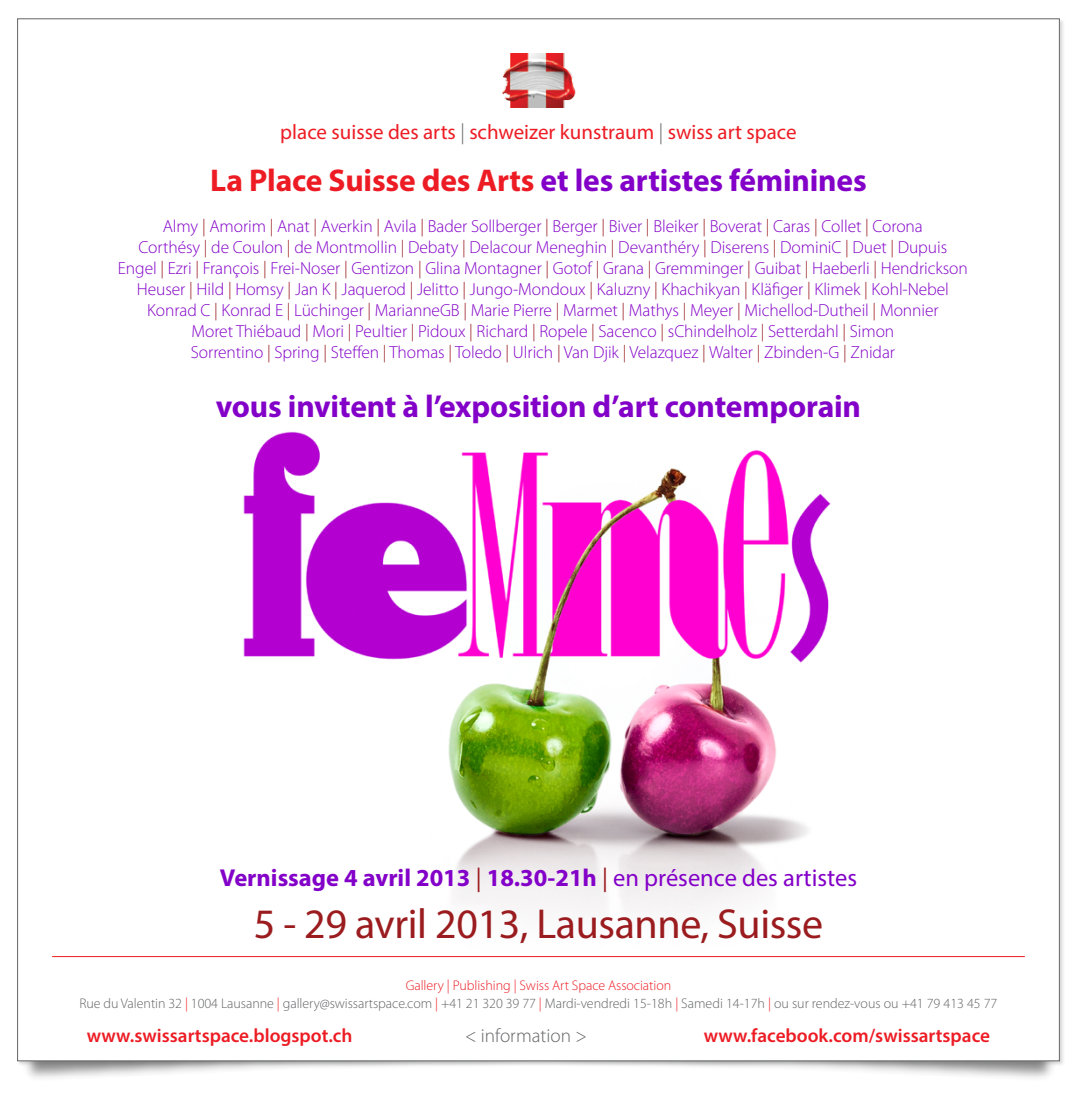
<style>
.page{position:relative;width:1077px;height:1112px;background:#fff}
.page>*{position:absolute;margin:0;border:0;box-sizing:border-box;transform-origin:0 0}
.t1{font:42px "Myriad Pro";letter-spacing:-.01em;color:#9b1c1f}
.t2{font:700 31.5px "Myriad Pro";letter-spacing:-.005em;color:#8300c8}
.t3{font:700 24.5px "Myriad Pro";color:#8300c8}
.t4{font:21px "Myriad Pro";color:#ed1c24}
.t5{font:600 19.25px "Myriad Pro";color:#ed1c24}
.t6{font:300 19.25px "Myriad Pro";color:#636466}
.t7{font:300 17.5px/21px "Myriad Pro";letter-spacing:-.005em;color:#8300c8;text-align:center}
.t8{font:300 14px/17.3px "Myriad Pro";letter-spacing:-.005em;color:#636466;text-align:center}
.s1{font-weight:300;color:#636466}
.s2{color:#ed1c24}
.s3{color:#9b1c1f}
.s4{font-weight:400;color:#9b1c1f}
.s5{font-weight:400}
</style>
<div class="page">
<img style="left:171px;top:431px;width:734px;height:527px">
<img style="left:502px;top:53px;width:74px;height:54px">
<hr style="left:52px;top:956px;width:972px;height:1px;background:#ed1c24">
<p class="t4" style="left:280px;top:119px;width:518px">place suisse des arts <span class="s1">|</span> schweizer kunstraum <span class="s1">|</span> swiss art space</p>
<h2 class="t2" style="left:210px;top:160px;width:658px"><span class="s2">La Place Suisse des Arts</span> et les artistes féminines</h2>
<p class="t7" style="left:118px;top:215px;width:851px">Almy <span class="s3">|</span> Amorim <span class="s3">|</span> Anat <span class="s3">|</span> Averkin <span class="s3">|</span> Avila <span class="s3">|</span> Bader Sollberger <span class="s3">|</span> Berger <span class="s3">|</span> Biver <span class="s3">|</span> Bleiker <span class="s3">|</span> Boverat <span class="s3">|</span> Caras <span class="s3">|</span> Collet <span class="s3">|</span> Corona<br>Corthésy <span class="s3">|</span> de Coulon <span class="s3">|</span> de Montmollin <span class="s3">|</span> Debaty <span class="s3">|</span> Delacour Meneghin <span class="s3">|</span> Devanthéry <span class="s3">|</span> Diserens <span class="s3">|</span> DominiC <span class="s3">|</span> Duet <span class="s3">|</span> Dupuis Engel <span class="s3">|</span> Ezri <span class="s3">|</span> François <span class="s3">|</span> Frei-Noser <span class="s3">|</span> Gentizon <span class="s3">|</span> Glina Montagner <span class="s3">|</span> Gotof <span class="s3">|</span> Grana <span class="s3">|</span> Gremminger <span class="s3">|</span> Guibat <span class="s3">|</span> Haeberli <span class="s3">|</span> Hendrickson Heuser <span class="s3">|</span> Hild <span class="s3">|</span> Homsy <span class="s3">|</span> Jan K <span class="s3">|</span> Jaquerod <span class="s3">|</span> Jelitto <span class="s3">|</span> Jungo-Mondoux <span class="s3">|</span> Kaluzny <span class="s3">|</span> Khachikyan <span class="s3">|</span> Kläfiger <span class="s3">|</span> Klimek <span class="s3">|</span> Kohl-Nebel Konrad C <span class="s3">|</span> Konrad E <span class="s3">|</span> Lüchinger <span class="s3">|</span> MarianneGB <span class="s3">|</span> Marie Pierre <span class="s3">|</span> Marmet <span class="s3">|</span> Mathys <span class="s3">|</span> Meyer <span class="s3">|</span> Michellod-Dutheil <span class="s3">|</span> Monnier<br>Moret Thiébaud <span class="s3">|</span> Mori <span class="s3">|</span> Peultier <span class="s3">|</span> Pidoux <span class="s3">|</span> Richard <span class="s3">|</span> Ropele <span class="s3">|</span> Sacenco <span class="s3">|</span> sChindelholz <span class="s3">|</span> Setterdahl <span class="s3">|</span> Simon<br>Sorrentino <span class="s3">|</span> Spring <span class="s3">|</span> Steffen <span class="s3">|</span> Thomas <span class="s3">|</span> Toledo <span class="s3">|</span> Ulrich <span class="s3">|</span> Van Djik <span class="s3">|</span> Velazquez <span class="s3">|</span> Walter <span class="s3">|</span> Zbinden-G <span class="s3">|</span> Znidar</p>
<h2 class="t2" style="left:216px;top:386px;width:646px">vous invitent à l’exposition d’art contemporain</h2>
<h3 class="t3" style="left:220px;top:861px;width:639px">Vernissage 4 avril 2013 <span class="s4">|</span> 18.30-21h <span class="s4">|</span> <span class="s5">en présence des artistes</span></h3>
<h1 class="t1" style="left:254px;top:898px;width:571px">5 - 29 avril 2013, Lausanne, Suisse</h1>
<p class="t8" style="left:79px;top:976px;width:919px"><span class="s2">Gallery | Publishing | Swiss Art Space Association<br></span>Rue du Valentin 32 <span class="s2">|</span> 1004 Lausanne <span class="s2">|</span> gallery@swissartspace.com <span class="s2">|</span> +41 21 320 39 77 <span class="s2">|</span> Mardi-vendredi 15-18h <span class="s2">|</span> Samedi 14-17h <span class="s2">|</span> ou sur rendez-vous ou +41 79 413 45 77</p>
<p class="t5" style="left:87px;top:1023px;width:267px">www.swissartspace.blogspot.ch</p>
<p class="t6" style="left:465px;top:1024px;width:123px">&lt; information &gt;</p>
<p class="t5" style="left:703px;top:1023px;width:288px">www.facebook.com/swissartspace</p>
</div>
